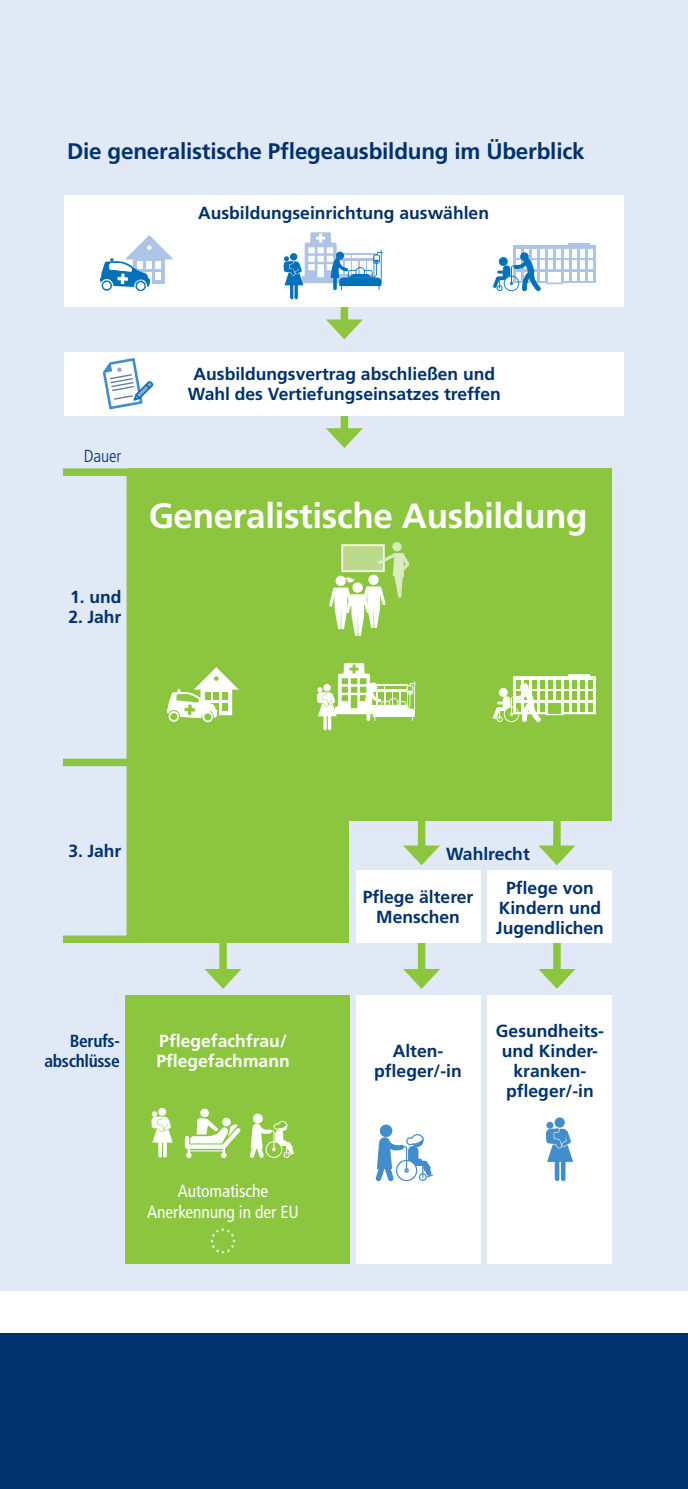
<style>
.page{position:relative;width:688px;height:1489px;background:#fff}
.page>*{position:absolute;margin:0;border:0;box-sizing:border-box;transform-origin:0 0}
.t1{font:700 35px "Frutiger LT Std";letter-spacing:-.01em;color:#fff}
.t2{font:700 22.5px "Frutiger LT Std";letter-spacing:-.01em;color:#00326d}
.t3{font:700 17.5px/20px "Frutiger LT Std";color:#00326d;text-align:center}
.t4{font:condensed 17.5px/21px "Frutiger LT Std";letter-spacing:-.005em;color:#fff;text-align:center}
.t5{font:700 17.5px/20px "Frutiger LT Std";color:#fff}
.t6{font:700 condensed 17.5px/20px "Frutiger LT Std";letter-spacing:-.02em;color:#00326d;text-align:right}
.t7{font:300 condensed 17.5px "Frutiger LT Std";letter-spacing:-.005em;color:#00326d}
</style>
<div class="page">
<div style="left:0;top:0;width:687px;height:1290px;background:#e1e9f6"></div>
<div style="left:0;top:1332px;width:687px;height:156px;background:#00326d"></div>
<div style="left:340px;top:415px;width:8px;height:20px;background:#8bc63e"></div>
<svg style="left:326px;top:428px;width:37px;height:20px"></svg>
<div style="left:340px;top:306px;width:8px;height:20px;background:#8bc63e"></div>
<svg style="left:326px;top:319px;width:37px;height:20px"></svg>
<div style="left:129px;top:468px;width:482px;height:353px;background:#8bc63e"></div>
<div style="left:65px;top:352px;width:559px;height:64px;background:#fff"></div>
<svg style="left:103px;top:358px;width:50px;height:51px"></svg>
<div style="left:64px;top:195px;width:559px;height:111px;background:#fff"></div>
<div style="left:513px;top:245px;width:49px;height:19px;background:#adc4e5"></div>
<svg style="left:592px;top:264px;width:3px;height:19px"></svg>
<div style="left:557px;top:245px;width:38px;height:19px;background:#adc4e5"></div>
<hr style="left:568px;top:243px;width:22px;height:3px;background:#adc4e5">
<svg style="left:492px;top:249px;width:100px;height:42px"></svg>
<svg style="left:283px;top:232px;width:99px;height:67px"></svg>
<svg style="left:100px;top:235px;width:73px;height:56px"></svg>
<div style="left:59px;top:468px;width:75px;height:475px;border:8px solid #8bc63e"></div>
<div style="left:63px;top:758px;width:67px;height:8px;background:#8bc63e"></div>
<div style="left:417px;top:940px;width:8px;height:35px;background:#8bc63e"></div>
<svg style="left:403px;top:968px;width:37px;height:20px"></svg>
<div style="left:553px;top:943px;width:7px;height:32px;background:#8bc63e"></div>
<svg style="left:538px;top:968px;width:37px;height:20px"></svg>
<div style="left:553px;top:805px;width:7px;height:47px;background:#8bc63e"></div>
<svg style="left:538px;top:845px;width:37px;height:20px"></svg>
<div style="left:417px;top:805px;width:8px;height:47px;background:#8bc63e"></div>
<svg style="left:403px;top:845px;width:37px;height:20px"></svg>
<div style="left:219px;top:940px;width:8px;height:35px;background:#8bc63e"></div>
<svg style="left:204px;top:968px;width:37px;height:20px"></svg>
<div style="left:133px;top:762px;width:215px;height:181px;background:#8bc63e"></div>
<div style="left:356px;top:870px;width:124px;height:73px;background:#fff"></div>
<div style="left:488px;top:870px;width:123px;height:73px;background:#fff"></div>
<div style="left:356px;top:995px;width:124px;height:268px;background:#fff"></div>
<div style="left:488px;top:995px;width:123px;height:268px;background:#fff"></div>
<div style="left:125px;top:995px;width:225px;height:268px;background:#8bc63e"></div>
<div style="left:253px;top:1113px;width:10px;height:10px;background:#fff;border-radius:50%"></div>
<svg style="left:249px;top:1120px;width:45px;height:38px"></svg>
<svg style="left:158px;top:1107px;width:8px;height:8px"></svg>
<svg style="left:151px;top:1111px;width:22px;height:46px"></svg>
<svg style="left:185px;top:1108px;width:55px;height:49px"></svg>
<svg style="left:210px;top:1228px;width:26px;height:25px"></svg>
<div style="left:554px;top:1117px;width:10px;height:10px;background:#448dcb;border-radius:50%"></div>
<div style="left:546px;top:1121px;width:7px;height:7px;background:#448dcb;border-radius:50%"></div>
<svg style="left:546px;top:1128px;width:27px;height:53px"></svg>
<div style="left:379px;top:1124px;width:13px;height:13px;background:#448dcb;border-radius:50%"></div>
<svg style="left:375px;top:1133px;width:58px;height:48px"></svg>
<div style="left:392px;top:542px;width:9px;height:9px;background:#daeac1;border-radius:50%"></div>
<svg style="left:329px;top:544px;width:80px;height:92px"></svg>
<svg style="left:317px;top:663px;width:99px;height:67px"></svg>
<svg style="left:167px;top:667px;width:72px;height:55px"></svg>
<svg style="left:492px;top:674px;width:103px;height:48px"></svg>
<h3 class="t2" style="left:67px;top:138px;width:519px">Die generalistische Pflegeausbildung im Überblick</h3>
<p class="t3" style="left:198px;top:203px;width:292px">Ausbildungseinrichtung auswählen</p>
<p class="t7" style="left:84px;top:445px;width:39px">Dauer</p>
<p class="t3" style="left:70px;top:587px;width:53px">1. und</p>
<p class="t3" style="left:68px;top:607px;width:54px">2. Jahr</p>
<p class="t3" style="left:188px;top:364px;width:314px">Ausbildungsvertrag abschließen und<br>Wahl des Vertiefungseinsatzes treffen</p>
<p class="t1" style="left:149px;top:495px;width:440px">Generalistische Ausbildung</p>
<p class="t3" style="left:68px;top:841px;width:54px">3. Jahr</p>
<p class="t3" style="left:446px;top:844px;width:85px">Wahlrecht</p>
<p class="t3" style="left:362px;top:887px;width:112px">Pflege älterer<br>Menschen</p>
<p class="t3" style="left:496px;top:877px;width:109px">Pflege von<br>Kindern und<br>Jugendlichen</p>
<p class="t6" style="left:44px;top:1030px;width:77px">Berufs&shy;abschlüsse</p>
<p class="t5" style="left:156px;top:1031px;width:135px">Pflegefachfrau/<br>Pflegefachmann</p>
<p class="t3" style="left:374px;top:1040px;width:89px">Alten&shy;pfleger/-in</p>
<p class="t4" style="left:147px;top:1180px;width:153px">Automatische<br>Anerkennung in der EU</p>
<p class="t3" style="left:496px;top:1021px;width:109px">Gesundheits&shy;und Kinder&shy;kranken&shy;pfleger/-in</p>
</div>
